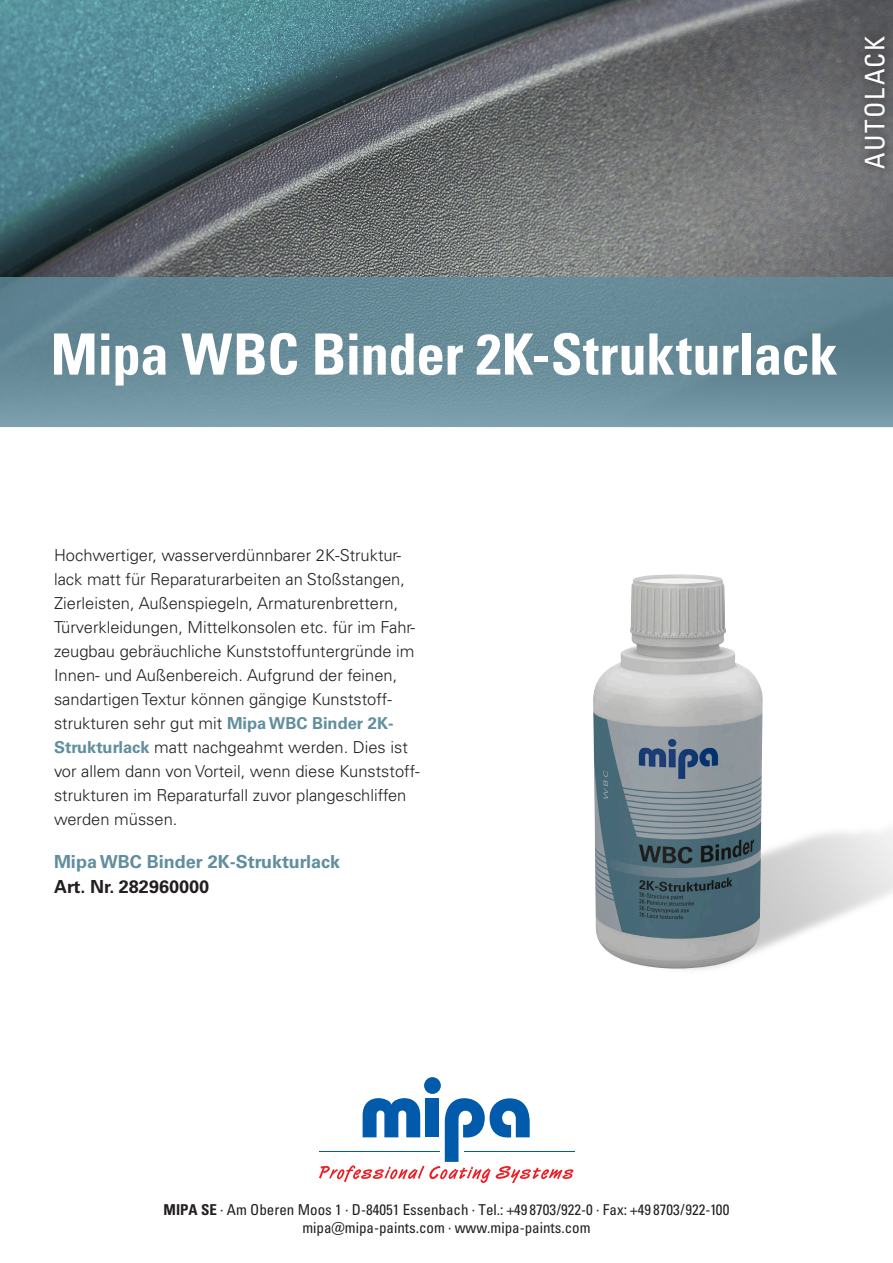
<style>
.page{position:relative;width:893px;height:1263px;background:#fff}
.page>*{position:absolute;margin:0;border:0;box-sizing:border-box;transform-origin:0 0}
.t1{font:57px "Univers LTCYR 67 Bold Cond";letter-spacing:-.01em;color:#fff}
.t2{font:condensed 27px "Univers LTCYR 57";letter-spacing:.05em;color:#fff}
.t3{font:700 18px "Univers LT Pro 65";color:#618e9e}
.t4{font:700 18px "Univers LT Pro 65";color:#231f20}
.t5{font:300 16.5px/24px "Univers LT Pro 45";color:#231f20}
.t6{font:condensed 15px/18px "Univers LTCYR 57";color:#231f20;text-align:center}
.s1{font-family:"Univers LT Pro 65";font-weight:700;color:#618e9e}
.s2{font-family:"Univers LTCYR 67 Bold Cond";font-stretch:normal}
</style>
<div class="page">
<img style="left:0;top:0;width:893px;height:428px">
<svg style="left:0;top:277px;width:893px;height:149px;background:#698d9a"></svg>
<hr style="left:464px;top:1151px;width:110px;height:1px;background:#015aaa">
<div style="left:424px;top:1077px;width:17px;height:17px;background:#015aaa;border-radius:50%"></div>
<svg style="left:319px;top:1092px;width:254px;height:90px"></svg>
<img style="left:593px;top:574px;width:170px;height:394px">
<svg style="left:780px;top:0;width:113px;height:261px;background:#6c6d6f"></svg>
<div style="left:855px;top:28px;width:38px;height:149px;background:#231f20;opacity:.75"></div>
<h2 class="t2" style="left:858px;top:169px;width:134px;rotate:-90deg">AUTOLACK</h2>
<h1 class="t1" style="left:51px;top:319px;width:789px">Mipa WBC Binder 2K-Strukturlack</h1>
<p class="t5" style="left:54px;top:543px;width:367px">Hochwertiger, wasserverdünnbarer 2K-Struktur&shy;lack matt für Reparaturarbeiten an Stoßstangen, Zierleisten, Außenspiegeln, Armaturenbrettern, Türverkleidungen, Mittelkonsolen etc. für im Fahr&shy;zeugbau gebräuchliche Kunststoffuntergründe im Innen- und Außenbereich. Aufgrund der feinen, sandartigen Textur können gängige Kunststoff&shy;strukturen sehr gut mit <span class="s1">Mipa WBC Binder 2K-Strukturlack</span> matt nachgeahmt werden. Dies ist vor allem dann von Vorteil, wenn diese Kunststoff&shy;strukturen im Reparaturfall zuvor plangeschliffen werden müssen.</p>
<p class="t3" style="left:54px;top:851px;width:288px">Mipa WBC Binder 2K-Strukturlack</p>
<p class="t4" style="left:54px;top:876px;width:157px">Art. Nr. 282960000</p>
<p class="t6" style="left:164px;top:1200px;width:567px"><span class="s2">MIPA SE</span> · Am Oberen Moos 1 · D-84051 Essenbach · Tel.: +49 8703/922-0 · Fax: +49 8703/922-100 mipa@mipa-paints.com · www.mipa-paints.com</p>
</div>
